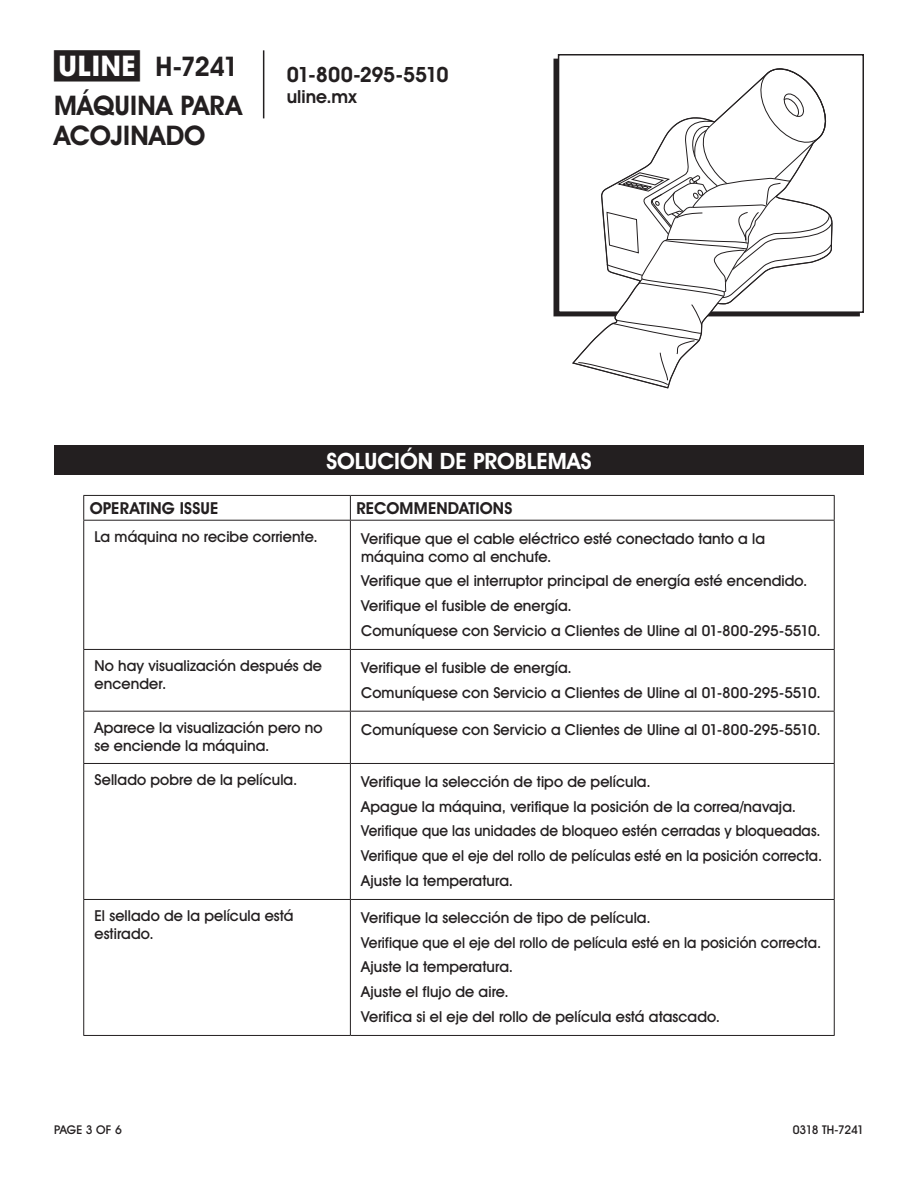
<style>
.page{position:relative;width:918px;height:1188px;background:#fff}
.page>*{position:absolute;margin:0;border:0;box-sizing:border-box;transform-origin:0 0}
.t1{font:700 28.5px "Uline Two Knine";color:#231f20}
.t2{font:700 27px/30px "Uline Two Knine";letter-spacing:.005em;color:#231f20}
.t3{font:700 22.5px "Uline Two Knine";letter-spacing:.005em;color:#fff}
.t4{font:700 21px "Uline Two Knine";letter-spacing:-.025em;color:#231f20}
.t5{font:700 18px "Uline Two Knine";color:#231f20}
.t6{font:700 16.5px "Uline Two Knine";letter-spacing:.01em;color:#231f20}
.t7{font:15px/24.8px "Uline Two Knine";letter-spacing:.005em;color:#231f20}
.t8{font:12px "Uline Two Knine";letter-spacing:-.03em;color:#231f20}
.t9{font:12px "Uline Two Knine";letter-spacing:-.01em;color:#231f20}
</style>
<div class="page">
<hr style="left:263px;top:50px;width:1px;height:68px;background:#231f20">
<div style="left:558px;top:54px;width:306px;height:259px;border:2px solid #231f20"></div>
<svg style="left:578px;top:68px;width:254px;height:317px"></svg>
<div style="left:54px;top:446px;width:810px;height:30px;background:#231f20"></div>
<svg style="left:350px;top:496px;width:1px;height:24px"></svg>
<hr style="left:350px;top:521px;width:1px;height:128px;background:#231f20">
<hr style="left:350px;top:650px;width:1px;height:61px;background:#231f20">
<hr style="left:350px;top:712px;width:1px;height:51px;background:#231f20">
<hr style="left:350px;top:764px;width:1px;height:135px;background:#231f20">
<hr style="left:350px;top:900px;width:1px;height:135px;background:#231f20">
<hr style="left:83px;top:495px;width:267px;height:1px;background:#231f20">
<svg style="left:83px;top:496px;width:1px;height:24px"></svg>
<hr style="left:350px;top:495px;width:485px;height:1px;background:#231f20">
<svg style="left:834px;top:496px;width:1px;height:24px"></svg>
<hr style="left:83px;top:520px;width:267px;height:1px;background:#231f20">
<hr style="left:83px;top:521px;width:1px;height:128px;background:#231f20">
<hr style="left:834px;top:521px;width:1px;height:128px;background:#231f20">
<hr style="left:83px;top:649px;width:267px;height:1px;background:#231f20">
<hr style="left:83px;top:650px;width:1px;height:61px;background:#231f20">
<hr style="left:350px;top:649px;width:485px;height:1px;background:#231f20">
<hr style="left:834px;top:650px;width:1px;height:61px;background:#231f20">
<hr style="left:83px;top:711px;width:267px;height:1px;background:#231f20">
<hr style="left:83px;top:712px;width:1px;height:51px;background:#231f20">
<hr style="left:350px;top:711px;width:485px;height:1px;background:#231f20">
<hr style="left:834px;top:712px;width:1px;height:51px;background:#231f20">
<hr style="left:83px;top:763px;width:267px;height:1px;background:#231f20">
<hr style="left:83px;top:764px;width:1px;height:135px;background:#231f20">
<hr style="left:350px;top:763px;width:485px;height:1px;background:#231f20">
<hr style="left:834px;top:764px;width:1px;height:135px;background:#231f20">
<hr style="left:83px;top:899px;width:267px;height:1px;background:#231f20">
<hr style="left:83px;top:900px;width:1px;height:135px;background:#231f20">
<hr style="left:350px;top:899px;width:485px;height:1px;background:#231f20">
<hr style="left:834px;top:900px;width:1px;height:135px;background:#231f20">
<hr style="left:350px;top:520px;width:485px;height:1px;background:#231f20">
<hr style="left:83px;top:1035px;width:267px;height:1px;background:#231f20">
<hr style="left:350px;top:1035px;width:485px;height:1px;background:#231f20">
<h1 class="t1" style="left:54px;top:49px;width:87px">π</h1>
<h2 class="t2" style="left:156px;top:51px;width:84px">H-7241</h2>
<h2 class="t2" style="left:54px;top:90px;width:190px">MÁQUINA PARA<br>ACOJINADO</h2>
<h3 class="t4" style="left:287px;top:62px;width:163px">01-800-295-5510</h3>
<p class="t5" style="left:287px;top:86px;width:71px">uline.mx</p>
<h3 class="t3" style="left:326px;top:447px;width:267px">SOLUCIÓN DE PROBLEMAS</h3>
<p class="t6" style="left:90px;top:498px;width:130px">OPERATING ISSUE</p>
<p class="t6" style="left:356px;top:498px;width:157px">RECOMMENDATIONS</p>
<p class="t7" style="left:95px;top:524px;width:225px">La máquina no recibe corriente.</p>
<p class="t7" style="left:361px;top:529px;width:405px;line-height:18px">Verifique que el cable eléctrico esté conectado tanto a la máquina como al enchufe.</p>
<p class="t7" style="left:361px;top:569px;width:461px">Verifique que el interruptor principal de energía esté encendido.<br>Verifique el fusible de energía.<br>Comuníquese con Servicio a Clientes de Uline al 01-800-295-5510.</p>
<p class="t7" style="left:95px;top:656px;width:229px;line-height:18px">No hay visualización después de encender.</p>
<p class="t7" style="left:361px;top:655px;width:461px">Verifique el fusible de energía.<br>Comuníquese con Servicio a Clientes de Uline al 01-800-295-5510.</p>
<p class="t7" style="left:95px;top:718px;width:230px;line-height:18px">Aparece la visualización pero no se enciende la máquina.</p>
<p class="t7" style="left:361px;top:717px;width:461px">Comuníquese con Servicio a Clientes de Uline al 01-800-295-5510.</p>
<p class="t7" style="left:95px;top:767px;width:204px">Sellado pobre de la película.</p>
<p class="t7" style="left:361px;top:769px;width:462px">Verifique la selección de tipo de película.<br>Apague la máquina, verifique la posición de la correa/navaja.<br>Verifique que las unidades de bloqueo estén cerradas y bloqueadas.<br>Verifique que el eje del rollo de películas esté en la posición correcta.<br>Ajuste la temperatura.</p>
<p class="t7" style="left:95px;top:906px;width:201px;line-height:18px">El sellado de la película está estirado.</p>
<p class="t7" style="left:361px;top:905px;width:461px">Verifique la selección de tipo de película.<br>Verifique que el eje del rollo de película esté en la posición correcta.<br>Ajuste la temperatura.<br>Ajuste el flujo de aire.<br>Verifica si el eje del rollo de película está atascado.</p>
<p class="t9" style="left:54px;top:1122px;width:69px">PAGE 3 OF 6</p>
<p class="t8" style="left:793px;top:1122px;width:73px">0318 TH-7241</p>
</div>
